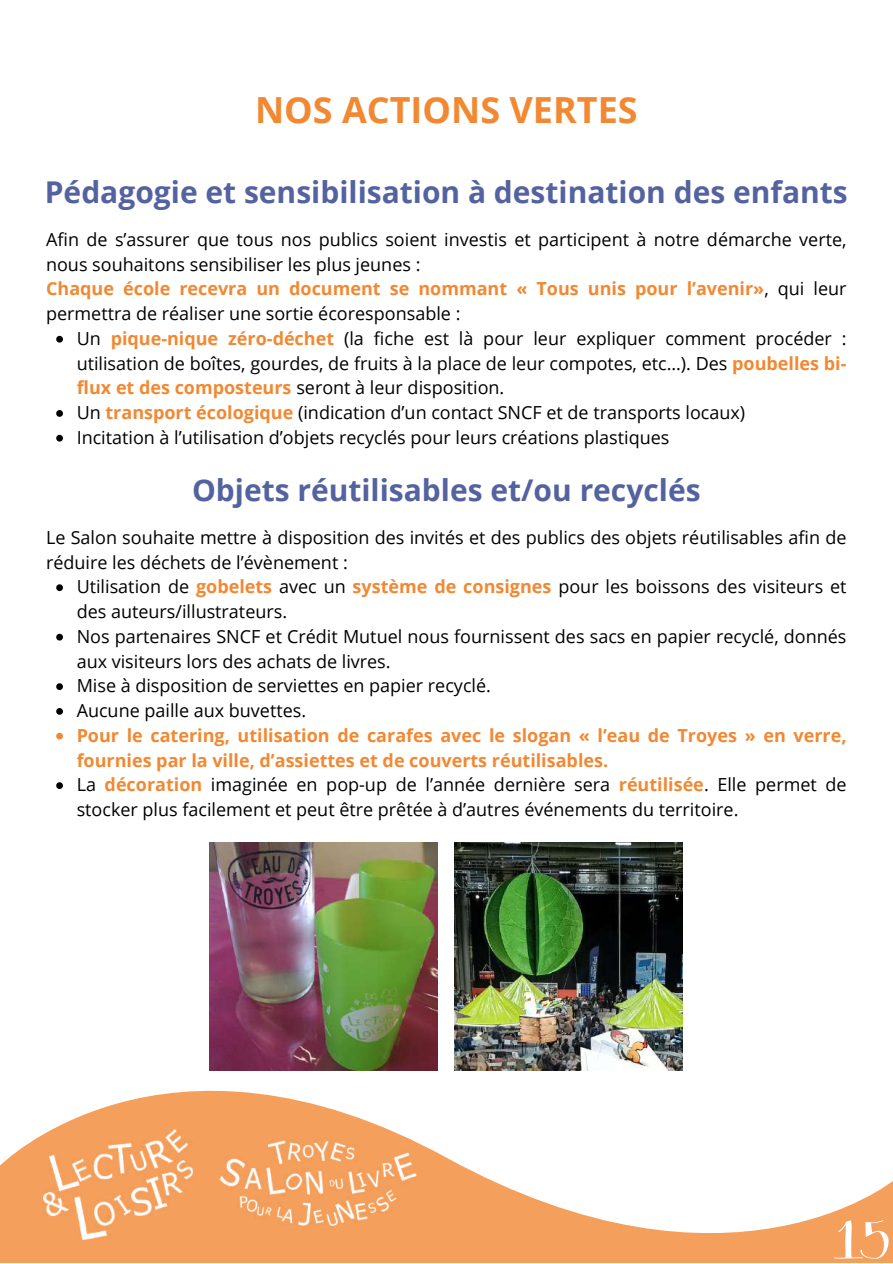
<style>
.page{position:relative;width:893px;height:1264px;background:#fff}
.page>*{position:absolute;margin:0;border:0;box-sizing:border-box;transform-origin:0 0}
.t1{font:700 36px "Open Sans";color:#f28832}
.t2{font:700 30px "Open Sans";color:#54639f}
.t3{font:18px/24.8px "Open Sans";color:#000}
.t4{font:700 18px/24.8px "Open Sans";color:#f28832}
.s1{font-weight:700;color:#f28832}
.s2{font-weight:400;color:#000}
</style>
<div class="page">
<svg style="left:0;top:1090px;width:892px;height:172px"></svg>
<img style="left:208px;top:1129px;width:220px;height:110px">
<img style="left:43px;top:1129px;width:150px;height:110px">
<svg style="left:833px;top:1220px;width:55px;height:38px"></svg>
<img style="left:210px;top:842px;width:228px;height:228px">
<img style="left:455px;top:842px;width:227px;height:228px">
<svg style="left:56px;top:584px;width:7px;height:7px"></svg>
<svg style="left:56px;top:633px;width:7px;height:7px"></svg>
<svg style="left:56px;top:683px;width:7px;height:7px"></svg>
<svg style="left:56px;top:708px;width:7px;height:6px"></svg>
<svg style="left:56px;top:732px;width:7px;height:7px"></svg>
<svg style="left:56px;top:782px;width:7px;height:7px"></svg>
<svg style="left:56px;top:336px;width:7px;height:6px"></svg>
<svg style="left:56px;top:410px;width:7px;height:7px"></svg>
<svg style="left:56px;top:435px;width:7px;height:6px"></svg>
<h1 class="t1" style="left:255px;top:84px;width:384px">NOS ACTIONS VERTES</h1>
<h2 class="t2" style="left:45px;top:171px;width:804px">Pédagogie et sensibilisation à destination des enfants</h2>
<p class="t3" style="left:46px;top:226px;width:801px">Afin de s’assurer que tous nos publics soient investis et participent à notre démarche verte, nous souhaitons sensibiliser les plus jeunes :<br><span class="s1">Chaque école recevra un document se nommant « Tous unis pour l’avenir»</span>, qui leur permettra de réaliser une sortie écoresponsable :</p>
<p class="t3" style="left:77px;top:325px;width:771px">Un <span class="s1">pique-nique zéro-déchet</span> (la fiche est là pour leur expliquer comment procéder : utilisation de boîtes, gourdes, de fruits à la place de leur compotes, etc…). Des <span class="s1">poubelles bi&shy;flux et des composteurs</span> seront à leur disposition.<br>Un <span class="s1">transport écologique</span> (indication d’un contact SNCF et de transports locaux)<br>Incitation à l’utilisation d’objets recyclés pour leurs créations plastiques</p>
<h2 class="t2" style="left:192px;top:469px;width:510px">Objets réutilisables et/ou recyclés</h2>
<p class="t3" style="left:46px;top:524px;width:802px">Le Salon souhaite mettre à disposition des invités et des publics des objets réutilisables afin de réduire les déchets de l’évènement :</p>
<p class="t3" style="left:77px;top:574px;width:771px">Utilisation de <span class="s1">gobelets</span> avec un <span class="s1">système de consignes</span> pour les boissons des visiteurs et des auteurs/illustrateurs.<br>Nos partenaires SNCF et Crédit Mutuel nous fournissent des sacs en papier recyclé, donnés aux visiteurs lors des achats de livres.<br>Mise à disposition de serviettes en papier recyclé.<br>Aucune paille aux buvettes.</p>
<p class="t4" style="left:77px;top:722px;width:771px">Pour le catering, utilisation de carafes avec le slogan « l’eau de Troyes » en verre, fournies par la ville, d’assiettes et de couverts réutilisables.<br><span class="s2">La</span> décoration <span class="s2">imaginée en pop-up de l’année dernière sera</span> réutilisée<span class="s2">. Elle permet de stocker plus facilement et peut être prêtée à d’autres événements du territoire.</span></p>
</div>
